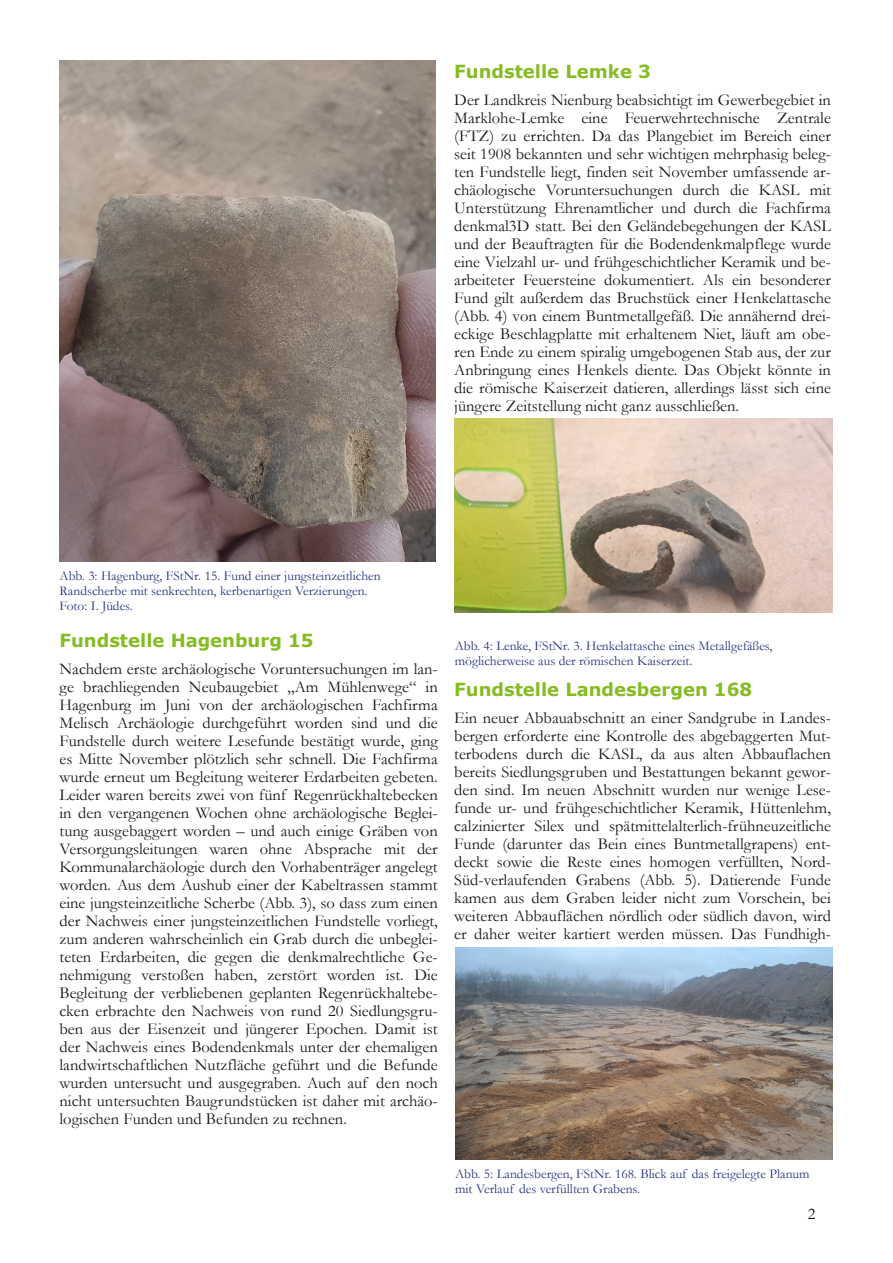
<style>
.page{position:relative;width:893px;height:1263px;background:#fff}
.page>*{position:absolute;margin:0;border:0;box-sizing:border-box;transform-origin:0 0}
.t1{font:700 18px "Verdana";color:#85bc22}
.t2{font:16.5px/18px "Garamond";color:#181715;text-align:justify}
.t3{font:13.5px/15px "Garamond";color:#273284}
</style>
<div class="page">
<img style="left:455px;top:419px;width:377px;height:194px">
<img style="left:60px;top:60px;width:376px;height:502px">
<img style="left:455px;top:947px;width:378px;height:213px">
<p class="t1" style="left:454px;top:60px;width:198px">Fundstelle Lemke 3</p>
<p class="t2" style="left:454px;top:91px;width:378px">Der Landkreis Nienburg beabsichtigt im Gewerbegebiet in Marklohe-Lemke eine Feuerwehrtechnische Zentrale (FTZ) zu errichten. Da das Plangebiet im Bereich einer seit 1908 bekannten und sehr wichtigen mehrphasig beleg&shy;ten Fundstelle liegt, finden seit November umfassende ar&shy;chäologische Voruntersuchungen durch die KASL mit Unterstützung Ehrenamtlicher und durch die Fachfirma denkmal3D statt. Bei den Geländebegehungen der KASL und der Beauftragten für die Bodendenkmalpflege wurde eine Vielzahl ur- und frühgeschichtlicher Keramik und be&shy;arbeiteter Feuersteine dokumentiert. Als ein besonderer Fund gilt außerdem das Bruchstück einer Henkelattasche (Abb. 4) von einem Buntmetallgefäß. Die annähernd drei&shy;eckige Beschlagplatte mit erhaltenem Niet, läuft am obe&shy;ren Ende zu einem spiralig umgebogenen Stab aus, der zur Anbringung eines Henkels diente. Das Objekt könnte in die römische Kaiserzeit datieren, allerdings lässt sich eine jüngere Zeitstellung nicht ganz ausschließen.</p>
<p class="t3" style="left:60px;top:568px;width:323px">Abb. 3: Hagenburg, FStNr. 15. Fund einer jungsteinzeitlichen<br>Randscherbe mit senkrechten, kerbenartigen Verzierungen.<br>Foto: I. Jüdes.</p>
<p class="t1" style="left:60px;top:629px;width:256px">Fundstelle Hagenburg 15</p>
<p class="t2" style="left:60px;top:660px;width:380px">Nachdem erste archäologische Voruntersuchungen im lan&shy;ge brachliegenden Neubaugebiet „Am Mühlenwege“ in Hagenburg im Juni von der archäologischen Fachfirma Melisch Archäologie durchgeführt worden sind und die Fundstelle durch weitere Lesefunde bestätigt wurde, ging es Mitte November plötzlich sehr schnell. Die Fachfirma wurde erneut um Begleitung weiterer Erdarbeiten gebeten.<br>Leider waren bereits zwei von fünf Regenrückhaltebecken in den vergangenen Wochen ohne archäologische Beglei&shy;tung ausgebaggert worden – und auch einige Gräben von Versorgungsleitungen waren ohne Absprache mit der Kommunalarchäologie durch den Vorhabenträger angelegt worden. Aus dem Aushub einer der Kabeltrassen stammt eine jungsteinzeitliche Scherbe (Abb. 3), so dass zum einen der Nachweis einer jungsteinzeitlichen Fundstelle vorliegt, zum anderen wahrscheinlich ein Grab durch die unbeglei&shy;teten Erdarbeiten, die gegen die denkmalrechtliche Ge&shy;nehmigung verstoßen haben, zerstört worden ist. Die Begleitung der verbliebenen geplanten Regenrückhaltebe&shy;cken erbrachte den Nachweis von rund 20 Siedlungsgru&shy;ben aus der Eisenzeit und jüngerer Epochen. Damit ist der Nachweis eines Bodendenkmals unter der ehemaligen landwirtschaftlichen Nutzfläche geführt und die Befunde wurden untersucht und ausgegraben. Auch auf den noch nicht untersuchten Baugrundstücken ist daher mit archäo&shy;logischen Funden und Befunden zu rechnen.</p>
<p class="t3" style="left:455px;top:638px;width:319px">Abb. 4: Lenke, FStNr. 3. Henkelattasche eines Metallgefäßes, möglicherweise aus der römischen Kaiserzeit.</p>
<p class="t1" style="left:454px;top:678px;width:299px">Fundstelle Landesbergen 168</p>
<p class="t2" style="left:454px;top:709px;width:378px">Ein neuer Abbauabschnitt an einer Sandgrube in Landes&shy;bergen erforderte eine Kontrolle des abgebaggerten Mut&shy;terbodens durch die KASL, da aus alten Abbauflachen bereits Siedlungsgruben und Bestattungen bekannt gewor&shy;den sind. Im neuen Abschnitt wurden nur wenige Lese&shy;funde ur- und frühgeschichtlicher Keramik, Hüttenlehm, calzinierter Silex und spätmittelalterlich-frühneuzeitliche Funde (darunter das Bein eines Buntmetallgrapens) ent&shy;deckt sowie die Reste eines homogen verfüllten, Nord-Süd-verlaufenden Grabens (Abb. 5). Datierende Funde kamen aus dem Graben leider nicht zum Vorschein, bei weiteren Abbauflächen nördlich oder südlich davon, wird er daher weiter kartiert werden müssen. Das Fundhigh-</p>
<p class="t3" style="left:455px;top:1166px;width:356px">Abb. 5: Landesbergen, FStNr. 168. Blick auf das freigelegte Planum mit Verlauf des verfüllten Grabens.</p>
<p class="t2" style="left:808px;top:1205px;width:9px">2</p>
</div>
